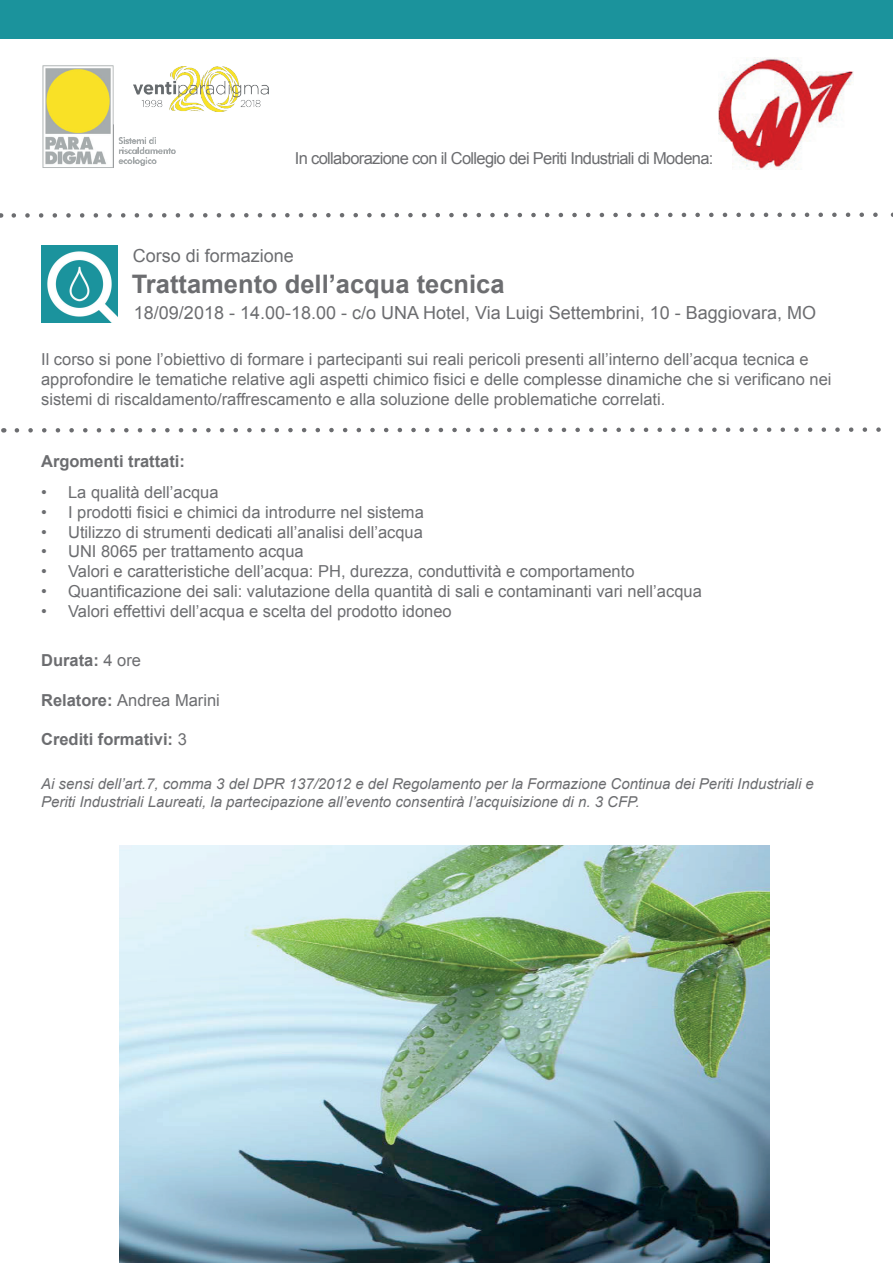
<style>
.page{position:relative;width:893px;height:1263px;background:#fff}
.page>*{position:absolute;margin:0;border:0;box-sizing:border-box;transform-origin:0 0}
.t1{font:700 25.5px "Arial";color:#6c6d70}
.t2{font:18px "Arial";color:#6c6d70}
.t3{font:16.5px/19.8px "Arial";color:#6c6d70}
.t4{font:16.5px "Arial";letter-spacing:-.04em;color:#6c6d70}
.t5{font:700 16.5px "Arial";color:#6c6d70}
.t6{font:italic 15px/18px "Arial";color:#6c6d70}
.s1{font-weight:400}
.s2{font-weight:700}
</style>
<div class="page">
<div style="left:0;top:0;width:893px;height:38px;background:#1b939c"></div>
<img style="left:42px;top:65px;width:134px;height:103px">
<svg style="left:11px;top:212px;width:882px;height:6px"></svg>
<svg style="left:14px;top:427px;width:867px;height:6px"></svg>
<img style="left:133px;top:67px;width:136px;height:45px">
<img style="left:41px;top:246px;width:77px;height:76px">
<img style="left:719px;top:57px;width:135px;height:112px">
<img style="left:119px;top:845px;width:651px;height:418px">
<p class="t4" style="left:295px;top:147px;width:420px">In collaborazione con il Collegio dei Periti Industriali di Modena:</p>
<p class="t2" style="left:133px;top:244px;width:163px">Corso di formazione</p>
<h1 class="t1" style="left:132px;top:267px;width:374px">Trattamento dell’acqua tecnica</h1>
<p class="t2" style="left:134px;top:301px;width:684px">18/09/2018 - 14.00-18.00 - c/o UNA Hotel, Via Luigi Settembrini, 10 - Baggiovara, MO</p>
<p class="t3" style="left:41px;top:350px;width:792px">Il corso si pone l’obiettivo di formare i partecipanti sui reali pericoli presenti all’interno dell’acqua tecnica e approfondire le tematiche relative agli aspetti chimico fisici e delle complesse dinamiche che si verificano nei sistemi di riscaldamento/raffrescamento e alla soluzione delle problematiche correlati.</p>
<p class="t5" style="left:41px;top:450px;width:145px">Argomenti trattati:</p>
<p class="t3" style="left:41px;top:482px;width:179px">• La qualità dell’acqua</p>
<p class="t3" style="left:41px;top:502px;width:384px">• I prodotti fisici e chimici da introdurre nel sistema</p>
<p class="t3" style="left:41px;top:522px;width:383px">• Utilizzo di strumenti dedicati all’analisi dell’acqua</p>
<p class="t3" style="left:41px;top:542px;width:264px">• UNI 8065 per trattamento acqua</p>
<p class="t3" style="left:41px;top:562px;width:595px">• Valori e caratteristiche dell’acqua: PH, durezza, conduttività e comportamento</p>
<p class="t3" style="left:41px;top:581px;width:662px">• Quantificazione dei sali: valutazione della quantità di sali e contaminanti vari nell’acqua</p>
<p class="t3" style="left:41px;top:601px;width:412px">• Valori effettivi dell’acqua e scelta del prodotto idoneo</p>
<p class="t5" style="left:41px;top:649px;width:101px">Durata: <span class="s1">4 ore</span></p>
<p class="t3" style="left:41px;top:690px;width:180px"><span class="s2">Relatore:</span> Andrea Marini</p>
<p class="t5" style="left:41px;top:728px;width:147px">Crediti formativi: <span class="s1">3</span></p>
<p class="t6" style="left:41px;top:775px;width:774px">Ai sensi dell’art.7, comma 3 del DPR 137/2012 e del Regolamento per la Formazione Continua dei Periti Industriali e<br>Periti Industriali Laureati, la partecipazione all’evento consentirà l’acquisizione di n. 3 CFP.</p>
</div>
